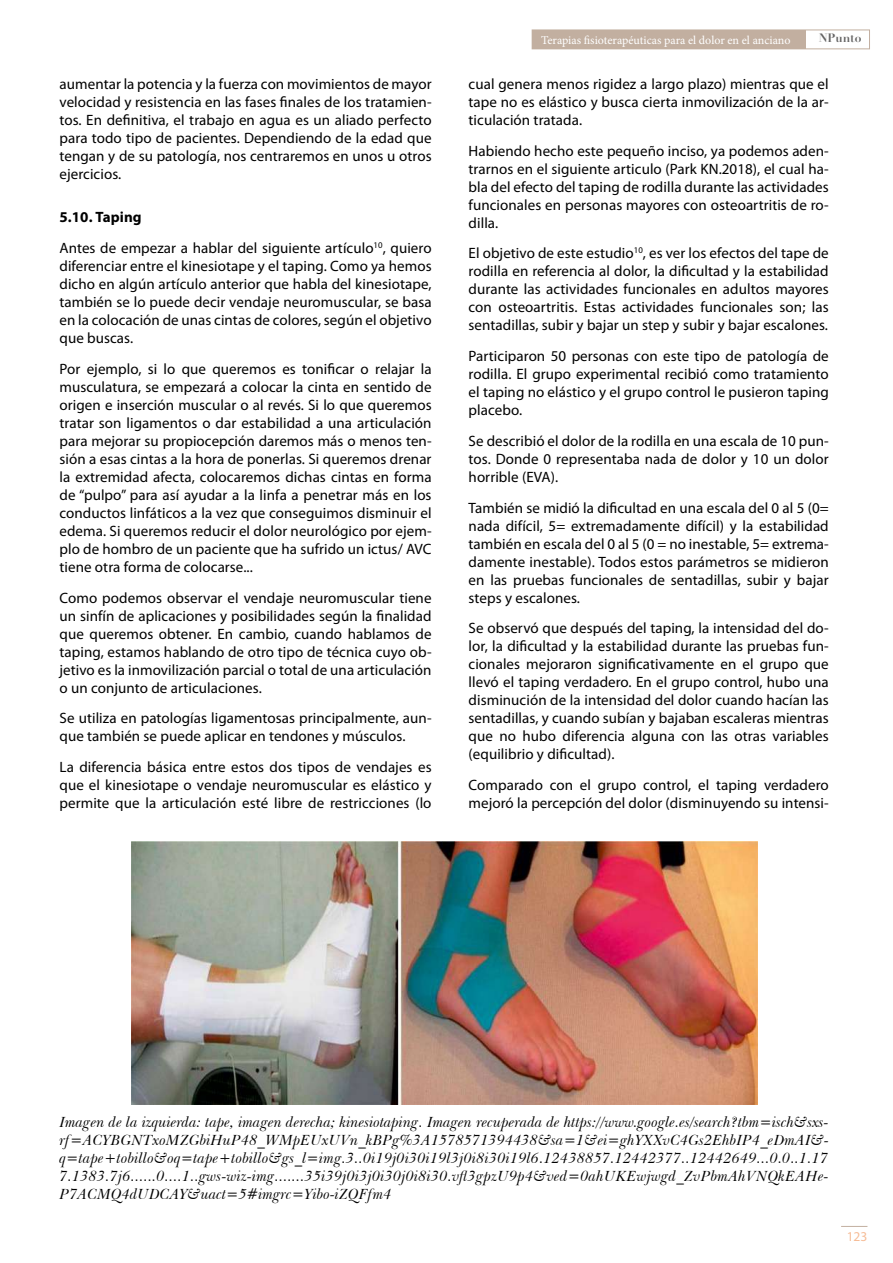
<style>
.page{position:relative;width:893px;height:1263px;background:#fff}
.page>*{position:absolute;margin:0;border:0;box-sizing:border-box;transform-origin:0 0}
.t1{font:15px/18px "Myriad Pro";letter-spacing:.005em;color:#000;text-align:justify}
.t2{font:italic 15px/18px "Baskerville BT";color:#000;text-align:justify}
.t3{font:13.5px "Myriad Pro";color:#f6bc96}
.t4{font:12px "Minion Pro";color:#fff}
.t5{font:700 12px "Didot LH";color:#646363}
.s1{font-weight:700}
</style>
<div class="page">
<svg style="left:841px;top:1226px;width:26px;height:1px"></svg>
<div style="left:532px;top:30px;width:338px;height:19px;border:1px solid #c2afa0"></div>
<div style="left:532px;top:30px;width:274px;height:19px;background:#c2afa0"></div>
<img style="left:131px;top:841px;width:626px;height:264px">
<p class="t1" style="left:60px;top:75px;width:374px">aumentar la potencia y la fuerza con movimientos de mayor velocidad y resistencia en las fases finales de los tratamien&shy;tos. En definitiva, el trabajo en agua es un aliado perfecto para todo tipo de pacientes. Dependiendo de la edad que tengan y de su patología, nos centraremos en unos u otros ejercicios.</p>
<p class="t1" style="left:60px;top:202px;width:374px;line-height:30.8px"><span class="s1">5.10. Taping<br></span>Antes de empezar a hablar del siguiente artículo<sup>10</sup>, quiero</p>
<p class="t1" style="left:60px;top:257px;width:374px">diferenciar entre el kinesiotape y el taping. Como ya hemos dicho en algún artículo anterior que habla del kinesiotape, también se lo puede decir vendaje neuromuscular, se basa en la colocación de unas cintas de colores, según el objetivo que buscas.</p>
<p class="t1" style="left:60px;top:360px;width:374px">Por ejemplo, si lo que queremos es tonificar o relajar la musculatura, se empezará a colocar la cinta en sentido de origen e inserción muscular o al revés. Si lo que queremos tratar son ligamentos o dar estabilidad a una articulación para mejorar su propiocepción daremos más o menos ten&shy;sión a esas cintas a la hora de ponerlas. Si queremos drenar la extremidad afecta, colocaremos dichas cintas en forma de “pulpo” para así ayudar a la linfa a penetrar más en los conductos linfáticos a la vez que conseguimos disminuir el edema. Si queremos reducir el dolor neurológico por ejem&shy;plo de hombro de un paciente que ha sufrido un ictus/ AVC tiene otra forma de colocarse...</p>
<p class="t1" style="left:60px;top:588px;width:374px">Como podemos observar el vendaje neuromuscular tiene un sinfín de aplicaciones y posibilidades según la finalidad que queremos obtener. En cambio, cuando hablamos de taping, estamos hablando de otro tipo de técnica cuyo ob&shy;jetivo es la inmovilización parcial o total de una articulación o un conjunto de articulaciones.</p>
<p class="t1" style="left:60px;top:709px;width:374px">Se utiliza en patologías ligamentosas principalmente, aun&shy;que también se puede aplicar en tendones y músculos.</p>
<p class="t1" style="left:60px;top:758px;width:374px">La diferencia básica entre estos dos tipos de vendajes es que el kinesiotape o vendaje neuromuscular es elástico y permite que la articulación esté libre de restricciones (lo</p>
<p class="t4" style="left:541px;top:32px;width:251px">Terapias fisioterapéuticas para el dolor en el anciano</p>
<p class="t5" style="left:819px;top:30px;width:44px">NPunto</p>
<p class="t1" style="left:469px;top:75px;width:362px">cual genera menos rigidez a largo plazo) mientras que el tape no es elástico y busca cierta inmovilización de la ar&shy;ticulación tratada.</p>
<p class="t1" style="left:469px;top:141px;width:362px">Habiendo hecho este pequeño inciso, ya podemos aden&shy;trarnos en el siguiente articulo (Park KN.2018), el cual ha&shy;bla del efecto del taping de rodilla durante las actividades funcionales en personas mayores con osteoartritis de ro&shy;dilla.</p>
<p class="t1" style="left:469px;top:244px;width:362px">El objetivo de este estudio<sup>10</sup>, es ver los efectos del tape de rodilla en referencia al dolor, la dificultad y la estabilidad durante las actividades funcionales en adultos mayores con osteoartritis. Estas actividades funcionales son; las sentadillas, subir y bajar un step y subir y bajar escalones.</p>
<p class="t1" style="left:469px;top:347px;width:362px">Participaron 50 personas con este tipo de patología de rodilla. El grupo experimental recibió como tratamiento el taping no elástico y el grupo control le pusieron taping placebo.</p>
<p class="t1" style="left:469px;top:432px;width:362px">Se describió el dolor de la rodilla en una escala de 10 pun&shy;tos. Donde 0 representaba nada de dolor y 10 un dolor horrible (EVA).</p>
<p class="t1" style="left:469px;top:498px;width:362px">También se midió la dificultad en una escala del 0 al 5 (0= nada difícil, 5= extremadamente difícil) y la estabilidad también en escala del 0 al 5 (0 = no inestable, 5= extrema&shy;damente inestable). Todos estos parámetros se midieron en las pruebas funcionales de sentadillas, subir y bajar steps y escalones.</p>
<p class="t1" style="left:469px;top:619px;width:362px">Se observó que después del taping, la intensidad del do&shy;lor, la dificultad y la estabilidad durante las pruebas fun&shy;cionales mejoraron significativamente en el grupo que llevó el taping verdadero. En el grupo control, hubo una disminución de la intensidad del dolor cuando hacían las sentadillas, y cuando subían y bajaban escaleras mientras que no hubo diferencia alguna con las otras variables (equilibrio y dificultad).</p>
<p class="t1" style="left:469px;top:776px;width:362px">Comparado con el grupo control, el taping verdadero mejoró la percepción del dolor (disminuyendo su intensi-</p>
<p class="t2" style="left:60px;top:1113px;width:771px">Imagen de la izquierda: tape, imagen derecha; kinesiotaping. Imagen recuperada de https://www.google.es/search?tbm=isch&amp;sxs&shy;rf=ACYBGNTxoMZGbiHuP48_WMpEUxUVn_kBPg%3A1578571394438&amp;sa=1&amp;ei=ghYXXvC4Gs2EhbIP4_eDmAI&amp;- q=tape+tobillo&amp;oq=tape+tobillo&amp;gs_l=img.3..0i19j0i30i19l3j0i8i30i19l6.12438857.12442377..12442649...0.0..1.17<br>7.1383.7j6......0....1..gws-wiz-img.......35i39j0i3j0i30j0i8i30.vfl3gpzU9p4&amp;ved=0ahUKEwjwgd_ZvPbmAhVNQkEAHe-P7ACMQ4dUDCAY&amp;uact=5#imgrc=Yibo-iZQFfm4</p>
<p class="t3" style="left:847px;top:1228px;width:22px">123</p>
</div>
